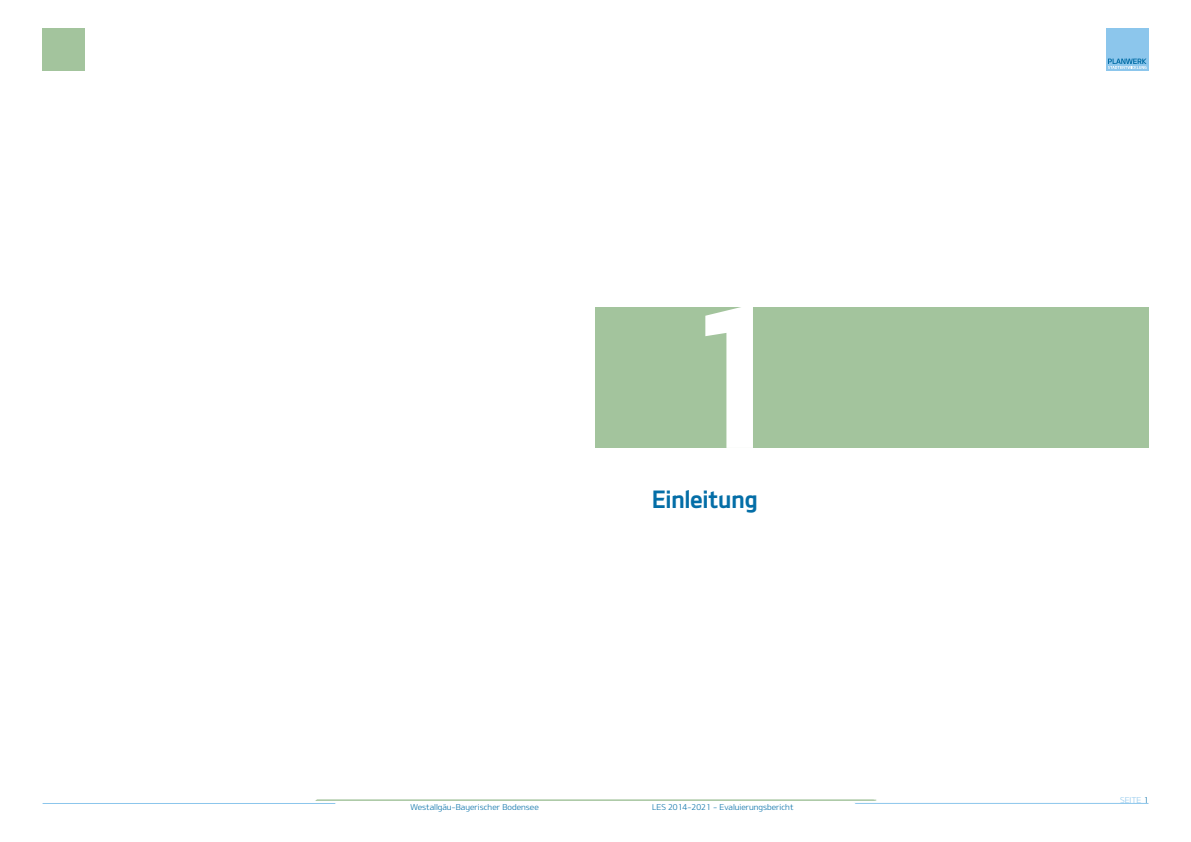
<style>
.page{position:relative;width:1191px;height:842px;background:#fff}
.page>*{position:absolute;margin:0;border:0;box-sizing:border-box;transform-origin:0 0}
.t1{font:195px "Design KOTFB";color:#fff}
.PLW_Berh_Titel_blau{font:24px "Design KOTFB";color:#046ea7;scale:.95 1}
.t2{font:8px "Design KOTFL";color:#046ea7}
.t3{font:8px "Design KOTFL";color:#8cc6ec}
.s1{color:#046ea7}
</style>
<div class="page">
<div style="left:595px;top:307px;width:553px;height:140px;background:#a3c49d"></div>
<div style="left:1106px;top:28px;width:42px;height:43px;background:#8cc6ec"></div>
<svg style="left:1108px;top:59px;width:38px;height:10px"></svg>
<hr style="left:853px;top:803px;width:295px;height:1px;background:#8cc6ec">
<div style="left:43px;top:28px;width:42px;height:43px;background:#a3c49d"></div>
<hr style="left:315px;top:800px;width:561px;height:1px;background:#a3c49d">
<hr style="left:43px;top:803px;width:294px;height:1px;background:#8cc6ec">
<h1 class="t1" style="left:674px;top:253px;width:118px">1</h1>
<p class="PLW_Berh_Titel_blau" style="left:652px;top:484px;width:113px">Einleitung</p>
<p class="t2" style="left:410px;top:802px;width:130px">Westallgäu-Bayerischer Bodensee</p>
<p class="t2" style="left:652px;top:802px;width:143px">LES 2014-2021 - Evaluierungsbericht</p>
<p class="t3" style="left:1120px;top:794px;width:30px">SEITE <span class="s1">1</span></p>
</div>
